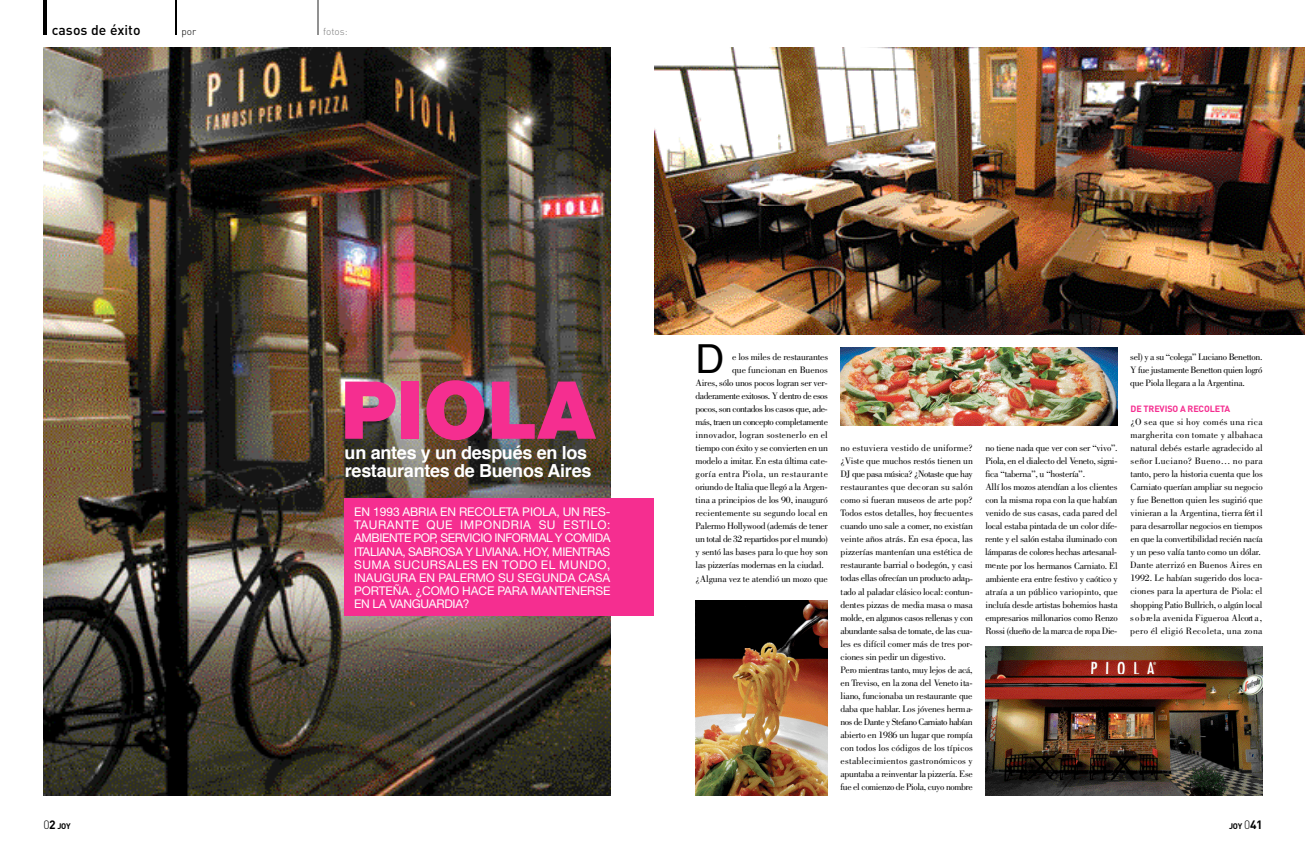
<style>
.page{position:relative;width:1305px;height:851px;background:#fff}
.page>*{position:absolute;margin:0;border:0;box-sizing:border-box;transform-origin:0 0}
.t1{font:900 80px "Helvetica Neue LT Std";color:#f52e90}
.t2{font:40px "Helvetica";color:#000}
.t3{font:700 18px/18px "Helvetica";letter-spacing:-.01em;color:#fff}
.t4{font:500 14px "DIN";color:#000}
.t5{font:12px/13px "Helvetica Neue LT Std";letter-spacing:-.015em;color:#fff;text-align:justify}
.t6{font:300 10px "DIN";color:#797979}
.t7{font:300 10px "DIN";color:#000}
.t8{font:9.7px/13px "Bodoni";letter-spacing:-.02em;color:#000}
.t9{font:9.7px/13px "Bodoni";color:#000}
.t10{font:9.7px "Bodoni";letter-spacing:-.045em;color:#000}
.t11{font:9.7px "Bodoni";letter-spacing:-.05em;color:#000}
.t12{font:9.7px "Bodoni";letter-spacing:.02em;color:#000}
.t13{font:9.7px "Bodoni";letter-spacing:.04em;color:#000}
.t14{font:700 9px "DIN";letter-spacing:-.015em;color:#f52e90}
.t15{font:700 8px "DIN";color:#000}
.s1{font-weight:300;font-size:12px}
.s2{font-size:12px}
</style>
<div class="page">
<img style="left:44px;top:48px;width:566px;height:747px">
<div style="left:344px;top:497px;width:309px;height:118px;background:#f52e90"></div>
<hr style="left:44px;top:0;width:3px;height:35px;background:#000">
<hr style="left:317px;top:0;width:1px;height:35px;background:#919191">
<hr style="left:176px;top:0;width:1px;height:35px;background:#000">
<img style="left:654px;top:48px;width:650px;height:286px">
<img style="left:695px;top:600px;width:133px;height:195px">
<img style="left:840px;top:347px;width:277px;height:78px">
<img style="left:985px;top:646px;width:277px;height:149px">
<h3 class="t4" style="left:52px;top:24px;width:90px">casos de éxito</h3>
<p class="t7" style="left:181px;top:27px;width:16px">por</p>
<p class="t6" style="left:323px;top:27px;width:26px">fotos:</p>
<p class="t15" style="left:44px;top:821px;width:29px"><span class="s1">0</span><span class="s2">2</span> J OY</p>
<h1 class="t1" style="left:341px;top:381px;width:256px">PIOLA</h1>
<h3 class="t3" style="left:345px;top:444px;width:248px">un antes y un después en los restaurantes de Buenos A ire s</h3>
<p class="t5" style="left:354px;top:507px;width:258px">EN 1993 ABRIA EN RECOLETA PIOLA, UN RES-TAURANTE QUE IMPONDRIA SU ESTILO:<br>AMBIENTE POP, SERVICIO INFORMAL Y COMIDA ITALIANA, SABROSA Y LIVIANA. HOY, MIENTRAS SUMA SUCURSALES EN TODO EL MUNDO, INAUGURA EN PALERMO SU SEGUNDA CASA P O RTEÑA. ¿COMO HACE PARA MANTENERSE EN LA VANGUARDIA?</p>
<h2 class="t2" style="left:695px;top:342px;width:30px">D</h2>
<p class="t8" style="left:732px;top:351px;width:98px">e los miles de re s ta u ra n te s</p>
<p class="t9" style="left:732px;top:364px;width:97px">que funcionan en Buenos</p>
<p class="t8" style="left:695px;top:377px;width:134px">A ires, sólo unos pocos logran ser ver-</p>
<p class="t11" style="left:695px;top:392px;width:134px">daderamente exitosos. Y dentro de esos</p>
<p class="t10" style="left:695px;top:405px;width:134px">pocos, son contados los casos que, ade-</p>
<p class="t10" style="left:695px;top:418px;width:134px">más, traen un concepto completamente</p>
<p class="t12" style="left:695px;top:431px;width:134px">in n o v a d o r, logran sostenerlo en el</p>
<p class="t8" style="left:695px;top:442px;width:134px">tiempo con éxito y se convierten en un</p>
<p class="t8" style="left:695px;top:455px;width:134px">modelo a imitar. En esta última cate-</p>
<p class="t13" style="left:695px;top:470px;width:134px">goría entra Piola, un re s ta u r a n te</p>
<p class="t8" style="left:695px;top:481px;width:134px">oriundo de Italia que llegó a la Arg e n-</p>
<p class="t9" style="left:695px;top:494px;width:134px">tina a principios de los 90, inauguró</p>
<p class="t9" style="left:695px;top:507px;width:134px">recientemente su segundo local en</p>
<p class="t8" style="left:695px;top:520px;width:134px">P a le rmo Hollywood (además de tener</p>
<p class="t10" style="left:695px;top:535px;width:134px">un total de 32 re p a rtidos por el mundo)</p>
<p class="t8" style="left:695px;top:546px;width:134px">y sentó las bases para lo que hoy son</p>
<p class="t8" style="left:695px;top:559px;width:130px">las pizzerías modernas en la ciudad.</p>
<p class="t8" style="left:695px;top:572px;width:134px">¿Alguna vez te atendió un mozo que</p>
<p class="t8" style="left:840px;top:442px;width:134px">no estuviera vestido de uniform e ? ¿ Viste que muchos restós tienen un DJ que pasa música? ¿Notaste que hay restaurantes que decoran su salón como si fueran museos de arte pop?<br>Todos estos detalles, hoy fre c u e n te s cuando uno sale a comer, no existían veinte años atrás. En esa época, las pizzerías mantenían una estética de restaurante barrial o bodegón, y casi todas ellas ofrecían un producto adap&shy;tado al paladar clásico local: contun&shy;dentes pizzas de media masa o masa molde, en algunos casos rellenas y con abundante salsa de tomate, de las cua&shy;les es difícil comer más de tres por&shy;ciones sin pedir un digestivo.<br>P e ro mientras tanto, muy lejos de acá, en Treviso, en la zona del Veneto ita&shy;liano, funcionaba un restaurante que daba que hablar. Los jóvenes herm a&shy;nos de Dante y Stefano Carniato habían a b ie rto en 1986 un lugar que ro m p ía con todos los códigos de los típicos establecimientos gastronómicos y apuntaba a reinventar la pizzería. Ese fue el comienzo de Piola, cuyo nombre</p>
<p class="t8" style="left:985px;top:442px;width:134px">no tiene nada que ver con ser “vivo”.<br>Piola, en el dialecto del Veneto, signi&shy;fica “taberna”, u “hostería”.<br>Allí los mozos atendían a los clientes con la misma ropa con la que habían venido de sus casas, cada pared del local estaba pintada de un color dife&shy;rente y el salón estaba iluminado con lámparas de colores hechas arte sa n a l&shy;mente por los hermanos Carniato. El ambiente era entre festivo y caótico y atraía a un público variopinto, que incluía desde artistas bohemios hasta e m p resarios millonarios como Renzo Rossi (dueño de la marca de ropa Die-</p>
<p class="t8" style="left:1130px;top:351px;width:134px;text-align:justify">sel) y a su “colega” Luciano Benetton.<br>Y fue justamente Benetton quien logró que Piola llegara a la Argentina.</p>
<p class="t14" style="left:1130px;top:405px;width:101px">DE TREVISO A RECOLETA</p>
<p class="t9" style="left:1130px;top:416px;width:134px">¿O sea que si hoy comés una rica m a rgherita con tomate y albahaca natural debés estarle agradecido al señor Luciano? Bueno… no para tanto, pero la historia cuenta que los C a rniato querían ampliar su negocio y fue Benetton quien les sugirió que vinieran a la Argentina, tierra fért i l para desarrollar negocios en tiempos en que la convertibilidad recién nacía y un peso valía tanto como un dólar.<br>Dante aterrizó en Buenos Aires en 1992. Le habían sugerido dos loca&shy;ciones para la apertura de Piola: el shopping Patio Bullrich, o algún local s o b re la avenida Figueroa Alcort a , p e ro él eligió Recoleta, una zona</p>
<p class="t15" style="left:1229px;top:821px;width:35px">J OY <span class="s1">0</span><span class="s2">4 1</span></p>
</div>
